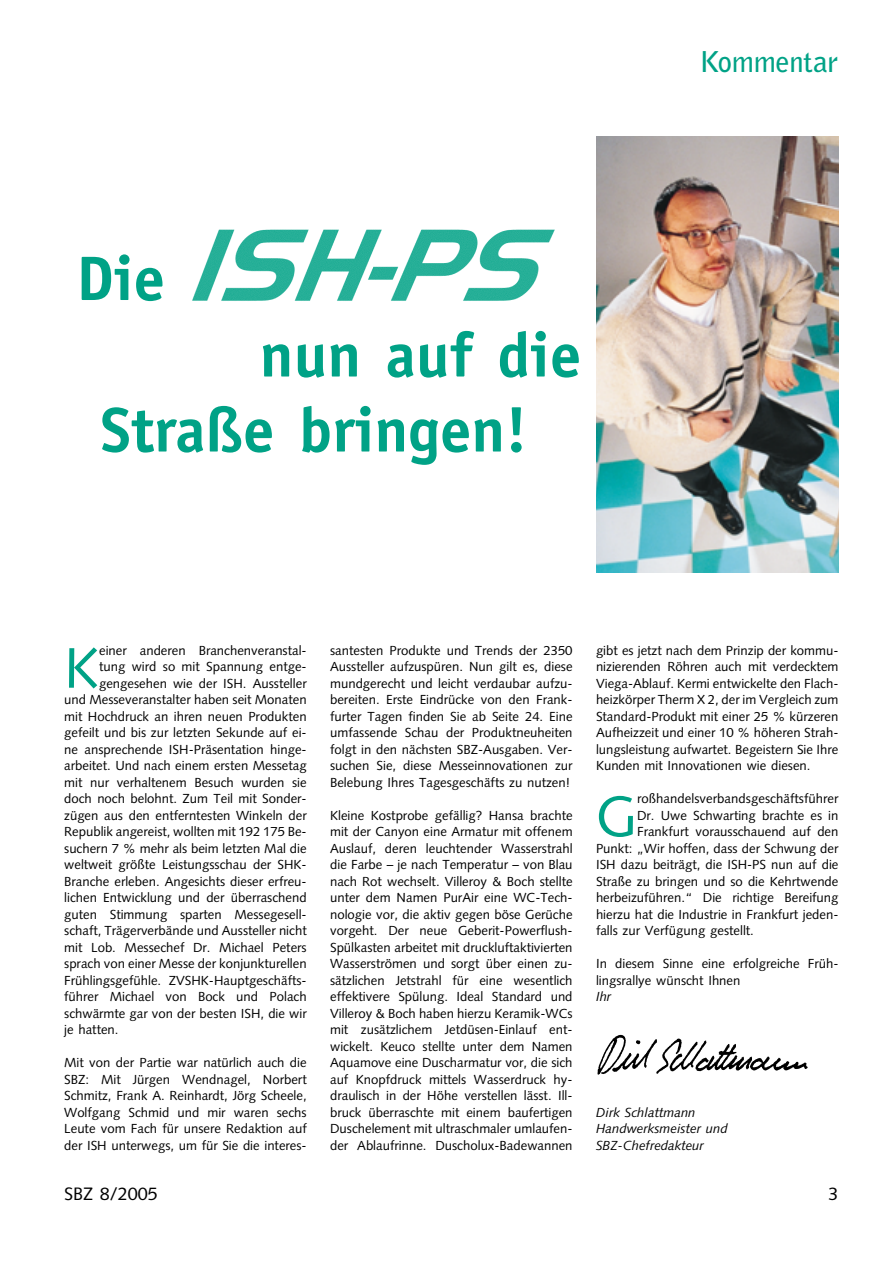
<style>
.page{position:relative;width:893px;height:1263px;background:#fff}
.page>*{position:absolute;margin:0;border:0;box-sizing:border-box;transform-origin:0 0}
.t1{font:700 63px/75px "Officina Sans";color:#00a286}
.t2{font:57.15px "Syntax";color:#00a286}
.t3{font:700 28.5px "Bell Gothic";letter-spacing:-.01em;color:#00a286}
.t4{font:18px "Syntax";color:#000}
.t5{font:13.2px/16.5px "Syntax";color:#000;text-align:justify}
.t6{font:italic 13.2px/16.5px "Syntax";color:#000}
</style>
<div class="page">
<img style="left:596px;top:136px;width:242px;height:437px">
<img style="left:192px;top:229px;width:363px;height:72px">
<img style="left:597px;top:1034px;width:211px;height:41px">
<h3 class="t3" style="left:699px;top:51px;width:140px">Kommentar</h3>
<h1 class="t1" style="left:76px;top:246px;width:90px">Die</h1>
<h1 class="t1" style="left:100px;top:323px;width:482px;text-indent:159px">nun auf die<br>Straße bringen!</h1>
<h2 class="t2" style="left:64px;top:645px;width:36px">K</h2>
<p class="t5" style="left:99px;top:643px;width:209px">einer anderen Branchenveranstal-</p>
<p class="t5" style="left:99px;top:660px;width:209px">tung wird so mit Spannung entge-</p>
<p class="t5" style="left:99px;top:676px;width:209px">gengesehen wie der ISH. Aussteller</p>
<p class="t5" style="left:64px;top:693px;width:244px">und Messeveranstalter haben seit Monaten</p>
<p class="t5" style="left:64px;top:709px;width:244px">mit Hochdruck an ihren neuen Produkten</p>
<p class="t5" style="left:64px;top:726px;width:244px">gefeilt und bis zur letzten Sekunde auf ei-</p>
<p class="t5" style="left:64px;top:742px;width:244px">ne ansprechende ISH-Präsentation hinge-</p>
<p class="t5" style="left:64px;top:759px;width:244px">arbeitet. Und nach einem ersten Messetag</p>
<p class="t5" style="left:64px;top:775px;width:244px">mit nur verhaltenem Besuch wurden sie</p>
<p class="t5" style="left:64px;top:792px;width:244px">doch noch belohnt. Zum Teil mit Sonder-</p>
<p class="t5" style="left:64px;top:808px;width:244px">zügen aus den entferntesten Winkeln der</p>
<p class="t5" style="left:64px;top:825px;width:244px">Republik angereist, wollten mit 192 175 Be-</p>
<p class="t5" style="left:64px;top:841px;width:244px">suchern 7 % mehr als beim letzten Mal die</p>
<p class="t5" style="left:64px;top:858px;width:244px">weltweit größte Leistungsschau der SHK-</p>
<p class="t5" style="left:64px;top:874px;width:244px">Branche erleben. Angesichts dieser erfreu-</p>
<p class="t5" style="left:64px;top:891px;width:244px">lichen Entwicklung und der überraschend</p>
<p class="t5" style="left:64px;top:907px;width:244px">guten Stimmung sparten Messegesell-</p>
<p class="t5" style="left:64px;top:924px;width:244px">schaft, Trägerverbände und Aussteller nicht</p>
<p class="t5" style="left:64px;top:940px;width:244px">mit Lob. Messechef Dr. Michael Peters</p>
<p class="t5" style="left:64px;top:957px;width:244px">sprach von einer Messe der konjunkturellen</p>
<p class="t5" style="left:64px;top:973px;width:244px">Frühlingsgefühle. ZVSHK-Hauptgeschäfts-</p>
<p class="t5" style="left:64px;top:990px;width:244px">führer Michael von Bock und Polach</p>
<p class="t5" style="left:64px;top:1006px;width:244px">schwärmte gar von der besten ISH, die wir</p>
<p class="t5" style="left:64px;top:1023px;width:56px">je hatten.</p>
<p class="t5" style="left:64px;top:1056px;width:244px">Mit von der Partie war natürlich auch die SBZ: Mit Jürgen Wendnagel, Norbert Schmitz, Frank A. Reinhardt, Jörg Scheele, Wolfgang Schmid und mir waren sechs Leute vom Fach für unsere Redaktion auf der ISH unterwegs, um für Sie die interes-</p>
<p class="t5" style="left:330px;top:643px;width:244px">santesten Produkte und Trends der 2350<br>Aussteller aufzuspüren. Nun gilt es, diese mundgerecht und leicht verdaubar aufzu&shy;bereiten. Erste Eindrücke von den Frank&shy;furter Tagen finden Sie ab Seite 24. Eine umfassende Schau der Produktneuheiten folgt in den nächsten SBZ-Ausgaben. Ver&shy;suchen Sie, diese Messeinnovationen zur Belebung Ihres Tagesgeschäfts zu nutzen!</p>
<p class="t5" style="left:330px;top:808px;width:244px">Kleine Kostprobe gefällig? Hansa brachte mit der Canyon eine Armatur mit offenem Auslauf, deren leuchtender Wasserstrahl die Farbe – je nach Temperatur – von Blau nach Rot wechselt. Villeroy &amp; Boch stellte unter dem Namen PurAir eine WC-Tech&shy;nologie vor, die aktiv gegen böse Gerüche vorgeht. Der neue Geberit-Powerflush-Spülkasten arbeitet mit druckluftaktivierten Wasserströmen und sorgt über einen zu&shy;sätzlichen Jetstrahl für eine wesentlich effektivere Spülung. Ideal Standard und Villeroy &amp; Boch haben hierzu Keramik-WCs mit zusätzlichem Jetdüsen-Einlauf ent&shy;wickelt. Keuco stellte unter dem Namen Aquamove eine Duscharmatur vor, die sich auf Knopfdruck mittels Wasserdruck hy&shy;draulisch in der Höhe verstellen lässt. Ill&shy;bruck überraschte mit einem baufertigen Duschelement mit ultraschmaler umlaufen&shy;der Ablaufrinne. Duscholux-Badewannen</p>
<p class="t5" style="left:596px;top:643px;width:244px">gibt es jetzt nach dem Prinzip der kommu&shy;nizierenden Röhren auch mit verdecktem Viega-Ablauf. Kermi entwickelte den Flach&shy;heizkörper Therm X 2, der im Vergleich zum Standard-Produkt mit einer 25 % kürzeren Aufheizzeit und einer 10 % höheren Strah&shy;lungsleistung aufwartet. Begeistern Sie Ihre Kunden mit Innovationen wie diesen.</p>
<h2 class="t2" style="left:596px;top:793px;width:43px">G</h2>
<p class="t5" style="left:637px;top:792px;width:203px">roßhandelsverbandsgeschäftsführer</p>
<p class="t5" style="left:637px;top:808px;width:203px">Dr. Uwe Schwarting brachte es in</p>
<p class="t5" style="left:637px;top:825px;width:203px">Frankfurt vorausschauend auf den</p>
<p class="t5" style="left:596px;top:841px;width:244px">Punkt: „Wir hoffen, dass der Schwung der</p>
<p class="t5" style="left:596px;top:858px;width:244px">ISH dazu beiträgt, die ISH-PS nun auf die</p>
<p class="t5" style="left:596px;top:874px;width:244px">Straße zu bringen und so die Kehrtwende</p>
<p class="t5" style="left:596px;top:891px;width:244px">herbeizuführen.“ Die richtige Bereifung</p>
<p class="t5" style="left:596px;top:907px;width:244px">hierzu hat die Industrie in Frankfurt jeden-</p>
<p class="t5" style="left:596px;top:924px;width:159px">falls zur Verfügung gestellt.</p>
<p class="t5" style="left:596px;top:957px;width:244px">In diesem Sinne eine erfolgreiche Früh&shy;lingsrallye wünscht Ihnen</p>
<p class="t6" style="left:596px;top:990px;width:17px">Ihr</p>
<p class="t6" style="left:596px;top:1105px;width:133px">Dirk Schlattmann<br>Handwerksmeister und<br>SBZ-Chefredakteur</p>
<h3 class="t4" style="left:64px;top:1186px;width:95px">SBZ 8/2005</h3>
<h3 class="t4" style="left:828px;top:1187px;width:12px">3</h3>
</div>
